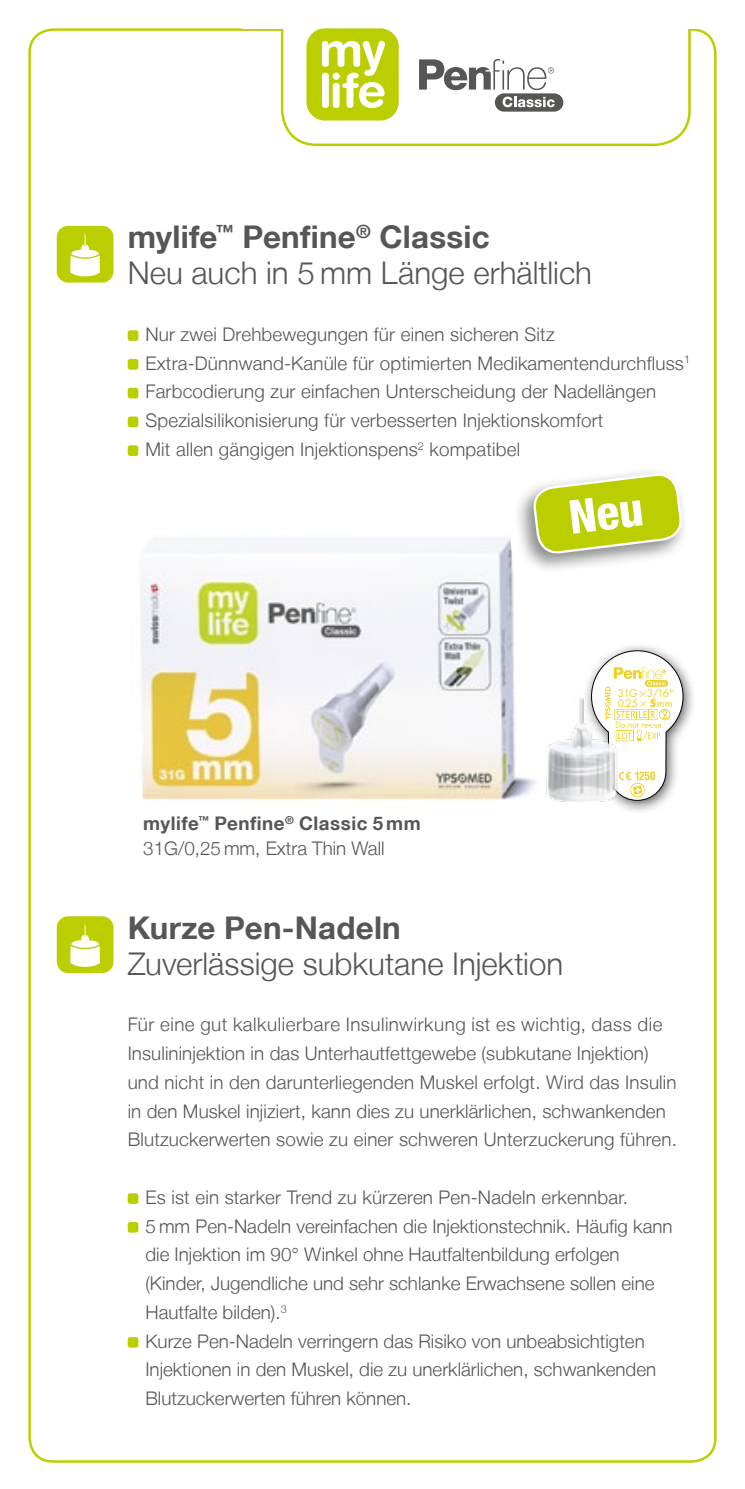
<style>
.page{position:relative;width:745px;height:1489px;background:#fff}
.page>*{position:absolute;margin:0;border:0;box-sizing:border-box;transform-origin:0 0}
.t1{font:300 31.25px/36.2px "Helvetica Neue LT";color:#565655}
.t2{font:700 31.25px "Helvetica Neue LT";letter-spacing:.01em;color:#565655}
.t3{font:300 18.75px/28.8px "Helvetica Neue LT";letter-spacing:.01em;color:#565655}
.t4{font:10.25px/10.2px "Futura Std";letter-spacing:-.055em;color:#efcf20}
.s1{font-weight:700}
.s2{font-weight:300;font-size:11.75px}
</style>
<div class="page">
<svg style="left:279px;top:28px;width:412px;height:119px"></svg>
<div style="left:494px;top:93px;width:69px;height:19px;background:#565655;border-radius:9px"></div>
<div style="left:306px;top:28px;width:92px;height:92px;background:#bbcf00;border-radius:18px"></div>
<svg style="left:322px;top:41px;width:63px;height:67px"></svg>
<svg style="left:502px;top:97px;width:52px;height:10px"></svg>
<svg style="left:419px;top:59px;width:135px;height:31px"></svg>
<img style="left:141px;top:538px;width:395px;height:263px">
<div style="left:581px;top:641px;width:115px;height:173px;background:#000;opacity:.66"></div>
<svg style="left:591px;top:650px;width:91px;height:150px"></svg>
<img style="left:546px;top:654px;width:72px;height:147px">
<div style="left:128px;top:330px;width:10px;height:11px;background:#bbcf00;border-radius:2px"></div>
<div style="left:128px;top:359px;width:10px;height:10px;background:#bbcf00;border-radius:2px"></div>
<div style="left:128px;top:388px;width:10px;height:10px;background:#bbcf00;border-radius:2px"></div>
<div style="left:128px;top:416px;width:10px;height:11px;background:#bbcf00;border-radius:2px"></div>
<div style="left:128px;top:445px;width:10px;height:11px;background:#bbcf00;border-radius:2px"></div>
<div style="left:57px;top:226px;width:56px;height:56px;background:#bbcf00;border-radius:11px"></div>
<svg style="left:70px;top:232px;width:30px;height:44px"></svg>
<div style="left:57px;top:916px;width:56px;height:56px;background:#bbcf00;border-radius:11px"></div>
<svg style="left:70px;top:923px;width:30px;height:43px"></svg>
<div style="left:128px;top:1193px;width:10px;height:10px;background:#bbcf00;border-radius:2px"></div>
<div style="left:128px;top:1221px;width:10px;height:11px;background:#bbcf00;border-radius:2px"></div>
<div style="left:128px;top:1336px;width:10px;height:11px;background:#bbcf00;border-radius:2px"></div>
<div style="left:512px;top:466px;width:176px;height:108px;background:#000;opacity:.45"></div>
<svg style="left:532px;top:466px;width:150px;height:107px"></svg>
<h1 class="t1" style="left:128px;top:218px;width:465px"><span class="s1">mylife</span><sup>™</sup> <span class="s1">Penfine</span><sup>®</sup> <span class="s1">Classic<br></span>Neu auch in 5 mm Länge erhältlich</h1>
<p class="t3" style="left:145px;top:319px;width:546px">Nur zwei Drehbewegungen für einen sicheren Sitz Extra-Dünnwand-Kanüle für optimierten Medikamentendurchfluss<sup>1<br></sup>Farbcodierung zur einfachen Unterscheidung der Nadellängen Spezialsilikonisierung für verbesserten Injektionskomfort<br>Mit allen gängigen Injektionspens<sup>2</sup> kompatibel</p>
<p class="t3" style="left:143px;top:810px;width:279px;line-height:25px"><span class="s1">mylife</span><sup>™</sup> <span class="s1">Penfine</span><sup>®</sup> <span class="s1">Classic 5 mm<br></span>31G/0,25 mm, Extra Thin Wall</p>
<p class="t4" style="left:617px;top:688px;width:57px">31G <span class="s2">×</span>3/16"<br>0.25<span class="s2">×</span> <span class="s1">5</span>mm</p>
<h1 class="t2" style="left:128px;top:908px;width:274px">Kurze Pen-Nadeln</h1>
<h1 class="t1" style="left:128px;top:944px;width:437px">Zuverlässige subkutane Injektion</h1>
<p class="t3" style="left:128px;top:1009px;width:550px">Für eine gut kalkulierbare Insulinwirkung ist es wichtig, dass die Insulininjektion in das Unterhautfettgewebe (subkutane Injektion) und nicht in den darunterliegenden Muskel erfolgt. Wird das Insulin in den Muskel injiziert, kann dies zu unerklärlichen, schwankenden Blutzuckerwerten sowie zu einer schweren Unterzuckerung führen.</p>
<p class="t3" style="left:145px;top:1182px;width:528px">Es ist ein starker Trend zu kürzeren Pen-Nadeln erkennbar.<br>5 mm Pen-Nadeln vereinfachen die Injektionstechnik. Häufig kann die Injektion im 90° Winkel ohne Hautfaltenbildung erfolgen (Kinder, Jugendliche und sehr schlanke Erwachsene sollen eine Hautfalte bilden).<sup>3<br></sup>Kurze Pen-Nadeln verringern das Risiko von unbeabsichtigten Injektionen in den Muskel, die zu unerklärlichen, schwankenden Blutzuckerwerten führen können.</p>
</div>
